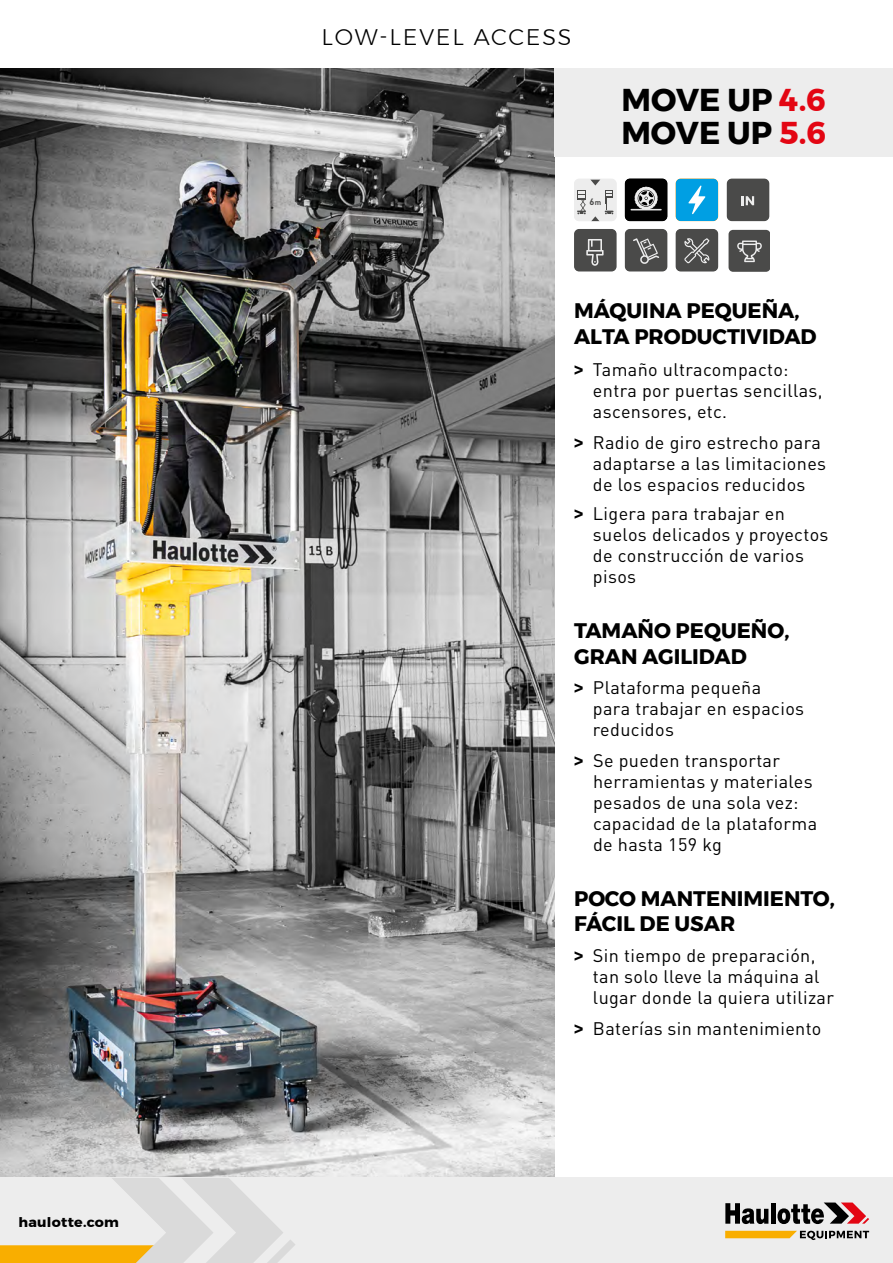
<style>
.page{position:relative;width:893px;height:1263px;background:#fff}
.page>*{position:absolute;margin:0;border:0;box-sizing:border-box;transform-origin:0 0}
.t1{font:700 31.5px/33px "Montserrat";color:#000}
.Titrefiche{font:300 22.5px "Montserrat";letter-spacing:.08em;color:#000}
.titreusp{font:700 21px/25.5px "Montserrat";color:#000}
.t2{font:18px/21px "DIN Pro";letter-spacing:.02em;color:#000}
.t3{font:700 13.5px "Montserrat";letter-spacing:.02em;color:#000;scale:1.05 1}
.t4{font:700 9.15px "DIN Pro";color:#4a4a49}
.s1{font-size:7.35px}
.s2{color:#e30613}
.s3{font-family:"Montserrat";font-weight:700}
</style>
<div class="page">
<svg style="left:676px;top:229px;width:42px;height:42px;background:#5b5b5a"></svg>
<svg style="left:625px;top:229px;width:42px;height:42px;background:#5a5a59"></svg>
<svg style="left:727px;top:179px;width:42px;height:42px;background:#535352"></svg>
<svg style="left:676px;top:179px;width:42px;height:42px;background:#19a8e5"></svg>
<svg style="left:625px;top:179px;width:42px;height:42px;background:#303030"></svg>
<svg style="left:574px;top:179px;width:43px;height:42px;background:#d9d9d9"></svg>
<svg style="left:574px;top:229px;width:43px;height:42px"></svg>
<svg style="left:575px;top:229px;width:41px;height:42px;background:#595958"></svg>
<svg style="left:732px;top:229px;width:35px;height:1px"></svg>
<svg style="left:728px;top:230px;width:41px;height:41px;background:#5d5d5c"></svg>
<img style="left:0;top:68px;width:555px;height:1110px">
<div style="left:0;top:1178px;width:893px;height:85px;background:#ededed"></div>
<svg style="left:0;top:1178px;width:295px;height:85px"></svg>
<div style="left:555px;top:68px;width:338px;height:88px;background:#ededed"></div>
<svg style="left:725px;top:1203px;width:43px;height:21px"></svg>
<hr style="left:771px;top:1203px;width:4px;height:21px;background:#000">
<svg style="left:777px;top:1202px;width:92px;height:22px"></svg>
<svg style="left:725px;top:1231px;width:144px;height:9px"></svg>
<p class="t3" style="left:18px;top:1211px;width:97px">haulotte.com</p>
<p class="Titrefiche" style="left:321px;top:20px;width:251px">LOW-LEVEL ACCESS</p>
<p class="t4" style="left:589px;top:195px;width:13px">6<span class="s1">m</span></p>
<p class="t1" style="left:621px;top:83px;width:207px">MOVE UP <span class="s2">4.6<br></span>MOVE UP <span class="s2">5.6</span></p>
<p class="titreusp" style="left:574px;top:298px;width:244px">MÁQUINA PEQUEÑA,<br>ALTA PRODUCTIVIDAD</p>
<p class="t2" style="left:593px;top:358px;width:231px;text-indent:-19px"><span class="s3">&gt;</span> Tamaño ultracompacto: entra por puertas sencillas, ascensores, etc.</p>
<p class="t2" style="left:593px;top:431px;width:235px;text-indent:-19px"><span class="s3">&gt;</span> Radio de giro estrecho para adaptarse a las limitaciones de los espacios reducidos</p>
<p class="t2" style="left:593px;top:503px;width:237px;text-indent:-19px"><span class="s3">&gt;</span> Ligera para trabajar en suelos delicados y proyectos de construcción de varios pisos</p>
<p class="titreusp" style="left:574px;top:618px;width:217px">TAMAÑO PEQUEÑO,<br>GRAN AGILIDAD</p>
<p class="t2" style="left:593px;top:676px;width:213px;text-indent:-19px"><span class="s3">&gt;</span> Plataforma pequeña<br>para trabajar en espacios reducidos</p>
<p class="t2" style="left:593px;top:749px;width:226px;text-indent:-19px"><span class="s3">&gt;</span> Se pueden transportar herramientas y materiales pesados de una sola vez: capacidad de la plataforma de hasta 159 kg</p>
<p class="titreusp" style="left:574px;top:886px;width:262px">POCO MANTENIMIENTO,<br>FÁCIL DE USAR</p>
<p class="t2" style="left:593px;top:944px;width:243px;text-indent:-19px"><span class="s3">&gt;</span> Sin tiempo de preparación, tan solo lleve la máquina al lugar donde la quiera utilizar</p>
<p class="t2" style="left:574px;top:1017px;width:249px"><span class="s3">&gt;</span> Baterías sin mantenimiento</p>
</div>
